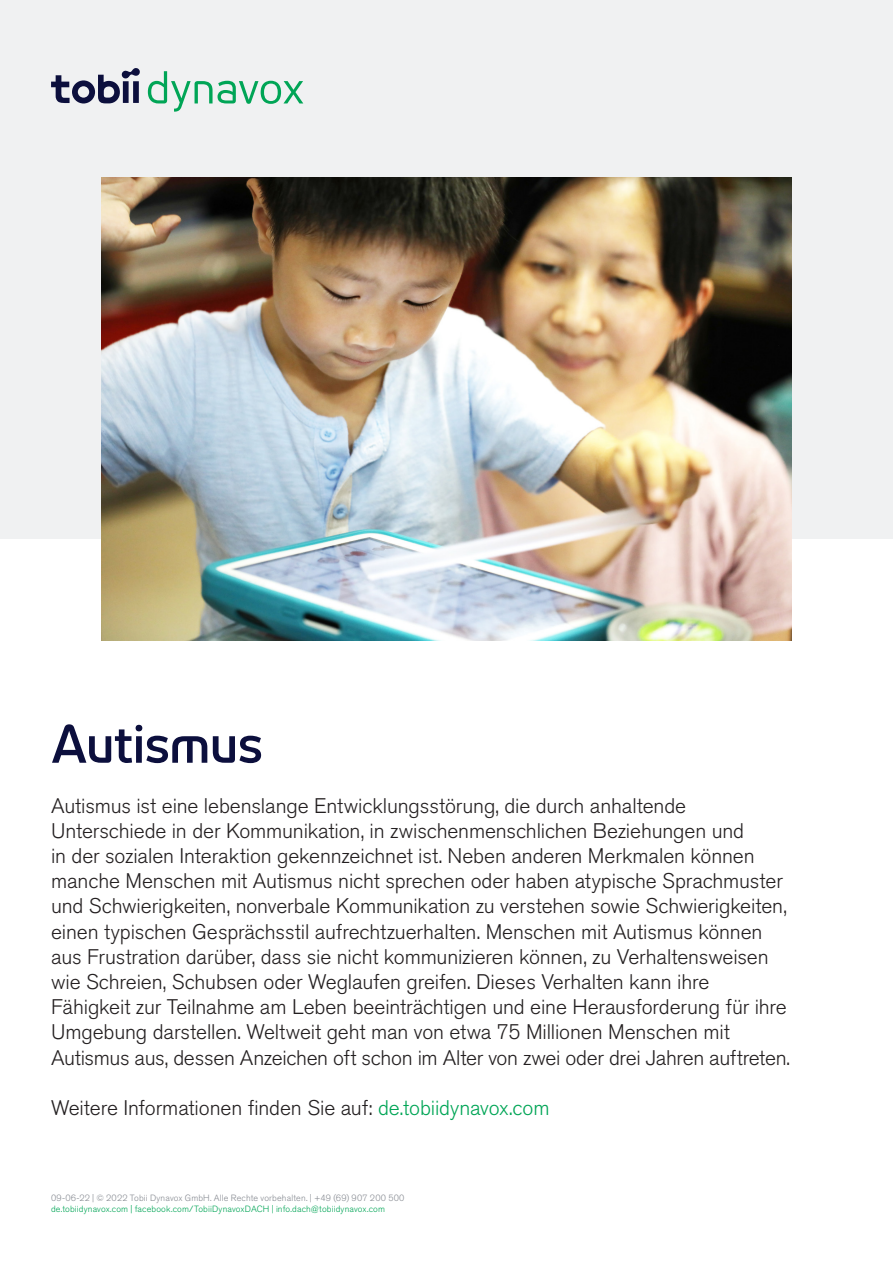
<style>
.page{position:relative;width:893px;height:1263px;background:#fff}
.page>*{position:absolute;margin:0;border:0;box-sizing:border-box;transform-origin:0 0}
.H1_34pt{font:600 51px "Tele Voice";letter-spacing:-.01em;color:#0c0f3d}
.H3_14pt_L{font:300 21px/25.2px "Akzidenz Grotesk BE";letter-spacing:-.005em;color:#231f20}
.t1{font:300 9px "Akzidenz Grotesk BE";letter-spacing:.015em;color:#00a556}
.t2{font:300 9px "Akzidenz Grotesk BE";letter-spacing:.015em;color:#878b92}
.s1{color:#00a556}
</style>
<div class="page">
<div style="left:0;top:0;width:893px;height:539px;background:#f0f1f2"></div>
<img style="left:101px;top:177px;width:691px;height:464px">
<svg style="left:148px;top:71px;width:155px;height:41px"></svg>
<svg style="left:51px;top:68px;width:89px;height:35px"></svg>
<p class="H1_34pt" style="left:51px;top:714px;width:213px">Autismus</p>
<p class="H3_14pt_L" style="left:51px;top:793px;width:740px">Autismus ist eine lebenslange Entwicklungsstörung, die durch anhaltende Unterschiede in der Kommunikation, in zwischenmenschlichen Beziehungen und<br>in der sozialen Interaktion gekennzeichnet ist. Neben anderen Merkmalen können manche Menschen mit Autismus nicht sprechen oder haben atypische Sprachmuster und Schwierigkeiten, nonverbale Kommunikation zu verstehen sowie Schwierigkeiten, einen typischen Gesprächsstil aufrechtzuerhalten. Menschen mit Autismus können aus Frustration darüber, dass sie nicht kommunizieren können, zu Verhaltensweisen wie Schreien, Schubsen oder Weglaufen greifen. Dieses Verhalten kann ihre Fähigkeit zur Teilnahme am Leben beeinträchtigen und eine Herausforderung für ihre Umgebung darstellen. Weltweit geht man von etwa 75 Millionen Menschen mit Autismus aus, dessen Anzeichen oft schon im Alter von zwei oder drei Jahren auftreten.</p>
<p class="H3_14pt_L" style="left:51px;top:1095px;width:500px">Weitere Informationen finden Sie auf: <span class="s1">de.tobiidynavox.com</span></p>
<p class="t2" style="left:51px;top:1193px;width:355px">09-06-22 | © 2022 Tobii Dynavox GmbH. Alle Rechte vorbehalten. | +49 (69) 907 200 500</p>
<p class="t1" style="left:51px;top:1204px;width:335px">de.tobiidynavox.com | facebook.com/TobiiDynavoxDACH | info.dach@tobiidynavox.com</p>
</div>
